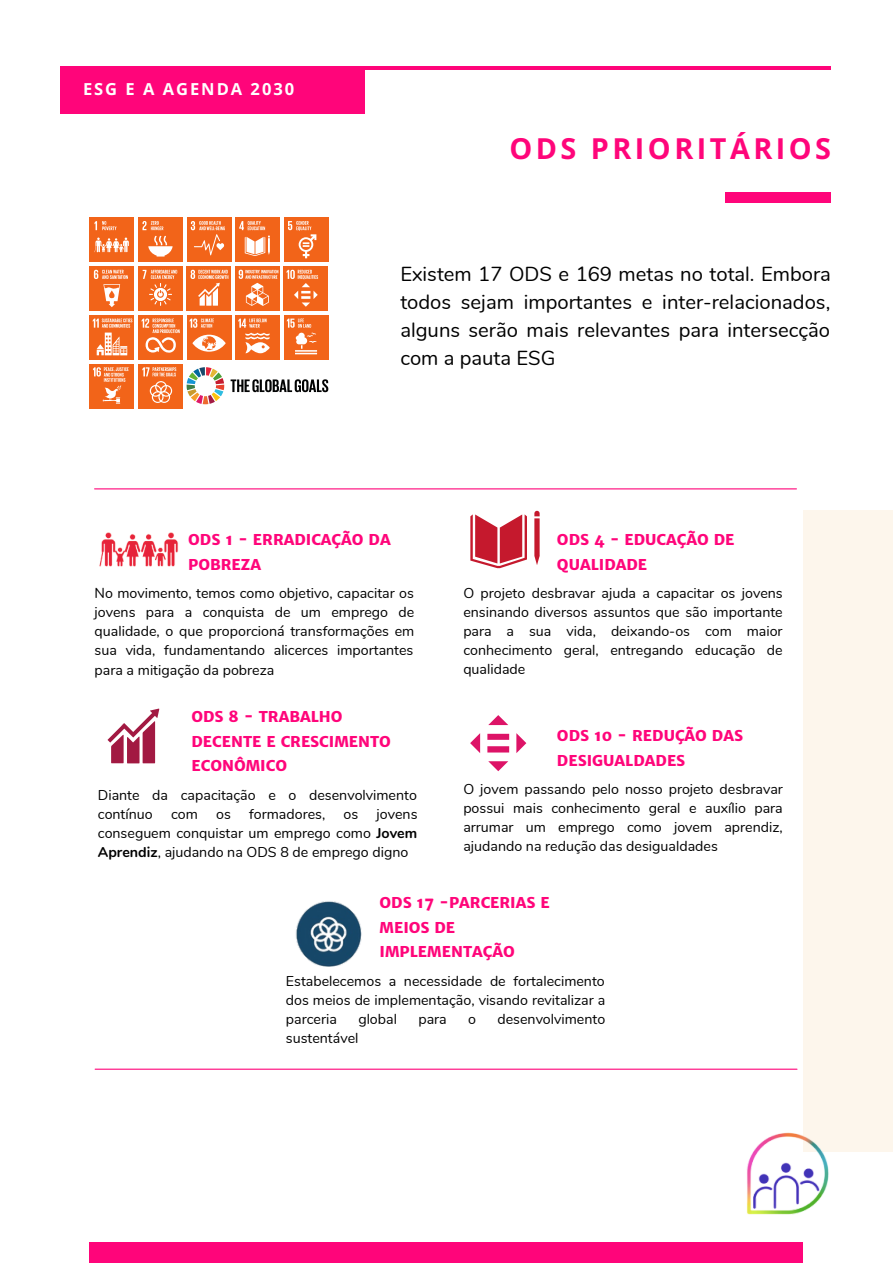
<style>
.page{position:relative;width:893px;height:1264px;background:#fff}
.page>*{position:absolute;margin:0;border:0;box-sizing:border-box;transform-origin:0 0}
.t1{font:700 28.8px "Open Sans";letter-spacing:.12em;color:#ff057a}
.t2{font:20.25px/28px "Nunito";color:#000;text-align:justify}
.t3{font:700 16.5px "Open Sans";letter-spacing:.12em;color:#fff}
.t4{font:800 15px/24.8px "Merriweather Sans";color:#ff057a}
.t5{font:14.25px/19px "Nunito";color:#000;text-align:justify}
.s1{font-weight:700}
</style>
<div class="page">
<div style="left:89px;top:1242px;width:713px;height:20px;background:#ff057a"></div>
<div style="left:89px;top:217px;width:45px;height:45px;background:#f26419"></div>
<svg style="left:94px;top:221px;width:35px;height:31px"></svg>
<div style="left:235px;top:217px;width:45px;height:45px;background:#f26419"></div>
<svg style="left:239px;top:221px;width:31px;height:35px"></svg>
<div style="left:186px;top:266px;width:45px;height:45px;background:#f26419"></div>
<svg style="left:190px;top:270px;width:38px;height:36px"></svg>
<div style="left:283px;top:315px;width:45px;height:45px;background:#f26419"></div>
<svg style="left:287px;top:318px;width:30px;height:36px"></svg>
<div style="left:235px;top:315px;width:45px;height:45px;background:#f26419"></div>
<svg style="left:238px;top:318px;width:32px;height:35px"></svg>
<div style="left:138px;top:315px;width:45px;height:45px;background:#f26419"></div>
<svg style="left:142px;top:318px;width:38px;height:34px"></svg>
<div style="left:186px;top:217px;width:45px;height:45px;background:#f26419"></div>
<svg style="left:191px;top:221px;width:34px;height:34px"></svg>
<div style="left:186px;top:315px;width:45px;height:45px;background:#f26419"></div>
<svg style="left:190px;top:318px;width:36px;height:34px"></svg>
<div style="left:89px;top:363px;width:45px;height:45px;background:#f26419"></div>
<svg style="left:93px;top:367px;width:36px;height:36px"></svg>
<div style="left:138px;top:266px;width:45px;height:45px;background:#f26419"></div>
<svg style="left:143px;top:270px;width:34px;height:36px"></svg>
<div style="left:89px;top:266px;width:45px;height:45px;background:#f26419"></div>
<svg style="left:94px;top:270px;width:34px;height:37px"></svg>
<div style="left:235px;top:266px;width:45px;height:45px;background:#f26419"></div>
<svg style="left:239px;top:270px;width:39px;height:36px"></svg>
<div style="left:283px;top:217px;width:45px;height:45px;background:#f26419"></div>
<svg style="left:288px;top:221px;width:28px;height:37px"></svg>
<div style="left:138px;top:217px;width:45px;height:45px;background:#f26419"></div>
<svg style="left:148px;top:236px;width:24px;height:20px"></svg>
<svg style="left:142px;top:221px;width:21px;height:9px"></svg>
<div style="left:283px;top:266px;width:45px;height:45px;background:#f26419"></div>
<svg style="left:286px;top:270px;width:32px;height:37px"></svg>
<div style="left:89px;top:315px;width:45px;height:45px;background:#f26419"></div>
<svg style="left:93px;top:318px;width:39px;height:37px"></svg>
<div style="left:138px;top:363px;width:45px;height:45px;background:#f26419"></div>
<svg style="left:142px;top:367px;width:34px;height:36px"></svg>
<svg style="left:186px;top:367px;width:38px;height:37px"></svg>
<svg style="left:230px;top:379px;width:98px;height:13px"></svg>
<div style="left:803px;top:511px;width:89px;height:640px;background:#fdf6ec"></div>
<hr style="left:95px;top:1068px;width:702px;height:1px;background:#ff057a">
<svg style="left:470px;top:511px;width:69px;height:57px"></svg>
<svg style="left:108px;top:708px;width:51px;height:55px"></svg>
<svg style="left:470px;top:715px;width:56px;height:56px"></svg>
<hr style="left:60px;top:66px;width:770px;height:4px;background:#ff057a">
<div style="left:60px;top:66px;width:305px;height:47px;background:#ff057a"></div>
<img style="left:746px;top:1132px;width:88px;height:83px">
<div style="left:725px;top:192px;width:105px;height:10px;background:#ff057a"></div>
<img style="left:295px;top:901px;width:67px;height:66px">
<img style="left:99px;top:532px;width:80px;height:35px">
<hr style="left:95px;top:488px;width:701px;height:1px;background:#ff057a">
<p class="t3" style="left:83px;top:78px;width:213px">ESG E A AGENDA 2030</p>
<h1 class="t1" style="left:509px;top:128px;width:323px">ODS PRIORITÁRIOS</h1>
<h2 class="t2" style="left:400px;top:260px;width:432px">Existem 17 ODS e 169 metas no total. Embora todos sejam importantes e inter-relacionados, alguns serão mais relevantes para intersecção com a pauta ESG</h2>
<p class="t4" style="left:188px;top:527px;width:204px">ODS 1 - ERRADICAÇÃO DA<br>POBREZA</p>
<p class="t5" style="left:95px;top:584px;width:321px">No movimento, temos como objetivo, capacitar os jovens para a conquista de um emprego de qualidade, o que proporcioná transformações em sua vida, fundamentando alicerces importantes para a mitigação da pobreza</p>
<p class="t4" style="left:191px;top:704px;width:201px">ODS 8 - TRABALHO<br>DECENTE E CRESCIMENTO<br>ECONÔMICO</p>
<p class="t5" style="left:98px;top:785px;width:320px">Diante da capacitação e o desenvolvimento contínuo</p>
<p class="t5" style="left:171px;top:804px;width:28px">com</p>
<p class="t5" style="left:216px;top:804px;width:16px">os</p>
<p class="t5" style="left:249px;top:804px;width:78px">formadores,</p>
<p class="t5" style="left:343px;top:804px;width:16px">os</p>
<p class="t5" style="left:98px;top:804px;width:321px;text-indent:279px">jovens conseguem conquistar um emprego como <span class="s1">Jovem Aprendiz</span>, ajudando na ODS 8 de emprego digno</p>
<p class="t4" style="left:557px;top:527px;width:179px">ODS 4 - EDUCAÇÃO DE<br>QUALIDADE</p>
<p class="t5" style="left:463px;top:583px;width:321px">O projeto desbravar ajuda a capacitar os jovens ensinando diversos assuntos que são importante para a sua vida, deixando-os com maior conhecimento geral, entregando educação de qualidade</p>
<p class="t4" style="left:557px;top:723px;width:187px">ODS 10 - REDUÇÃO DAS<br>DESIGUALDADES</p>
<p class="t5" style="left:463px;top:779px;width:321px">O jovem passando pelo nosso projeto desbravar possui mais conhecimento geral e auxílio para arrumar um emprego como jovem aprendiz, ajudando na redução das desigualdades</p>
<p class="t4" style="left:379px;top:890px;width:172px">ODS 17 -PARCERIAS E<br>MEIOS DE<br>IMPLEMENTAÇÃO</p>
<p class="t5" style="left:286px;top:971px;width:321px">Estabelecemos a necessidade de fortalecimento dos meios de implementação, visando revitalizar a parceria</p>
<p class="t5" style="left:358px;top:1009px;width:40px">global</p>
<p class="t5" style="left:418px;top:1009px;width:30px">para</p>
<p class="t5" style="left:468px;top:1009px;width:9px">o</p>
<p class="t5" style="left:497px;top:1009px;width:109px">desenvolvimento</p>
<p class="t5" style="left:286px;top:1028px;width:74px">sustentável</p>
</div>
